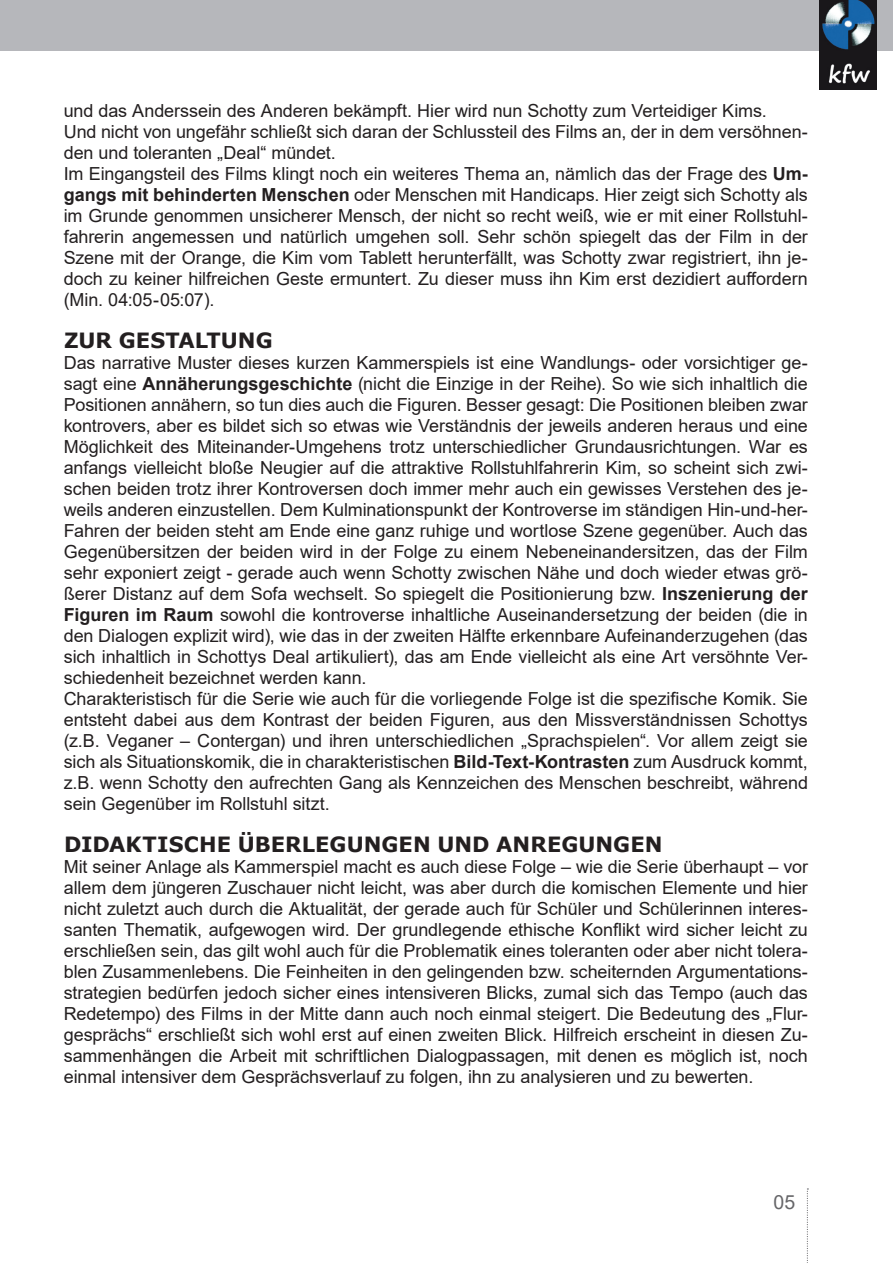
<style>
.page{position:relative;width:893px;height:1263px;background:#fff}
.page>*{position:absolute;margin:0;border:0;box-sizing:border-box;transform-origin:0 0}
.t1{font:700 21px "Verdana";color:#231f20}
.t2{font:19.5px "Arial";color:#656568}
.t3{font:18px/21px "Arial";letter-spacing:-.005em;color:#231f20}
.s1{font-weight:700}
</style>
<div class="page">
<div style="left:0;top:0;width:893px;height:51px;background:#b6b7bb"></div>
<svg style="left:807px;top:1188px;width:1px;height:75px"></svg>
<img style="left:820px;top:0;width:56px;height:89px">
<p class="t3" style="left:64px;top:100px;width:746px">und das Anderssein des Anderen bekämpft. Hier wird nun Schotty zum Verteidiger Kims.<br>Und nicht von ungefähr schließt sich daran der Schlussteil des Films an, der in dem versöhnen&shy;den und toleranten „Deal“ mündet.<br>Im Eingangsteil des Films klingt noch ein weiteres Thema an, nämlich das der Frage des <span class="s1">Um&shy;gangs mit behinderten Menschen</span> oder Menschen mit Handicaps. Hier zeigt sich Schotty als im Grunde genommen unsicherer Mensch, der nicht so recht weiß, wie er mit einer Rollstuhl&shy;fahrerin angemessen und natürlich umgehen soll. Sehr schön spiegelt das der Film in der Szene mit der Orange, die Kim vom Tablett herunterfällt, was Schotty zwar registriert, ihn je&shy;doch zu keiner hilfreichen Geste ermuntert. Zu dieser muss ihn Kim erst dezidiert auffordern (Min. 04:05-05:07).</p>
<p class="t1" style="left:64px;top:325px;width:210px">ZUR GESTALTUNG</p>
<p class="t3" style="left:64px;top:352px;width:746px">Das narrative Muster dieses kurzen Kammerspiels ist eine Wandlungs- oder vorsichtiger ge&shy;sagt eine <span class="s1">Annäherungsgeschichte</span> (nicht die Einzige in der Reihe). So wie sich inhaltlich die Positionen annähern, so tun dies auch die Figuren. Besser gesagt: Die Positionen bleiben zwar kontrovers, aber es bildet sich so etwas wie Verständnis der jeweils anderen heraus und eine Möglichkeit des Miteinander-Umgehens trotz unterschiedlicher Grundausrichtungen. War es anfangs vielleicht bloße Neugier auf die attraktive Rollstuhlfahrerin Kim, so scheint sich zwi&shy;schen beiden trotz ihrer Kontroversen doch immer mehr auch ein gewisses Verstehen des je&shy;weils anderen einzustellen. Dem Kulminationspunkt der Kontroverse im ständigen Hin-und-her-Fahren der beiden steht am Ende eine ganz ruhige und wortlose Szene gegenüber. Auch das Gegenübersitzen der beiden wird in der Folge zu einem Nebeneinandersitzen, das der Film sehr exponiert zeigt - gerade auch wenn Schotty zwischen Nähe und doch wieder etwas grö&shy;ßerer Distanz auf dem Sofa wechselt. So spiegelt die Positionierung bzw. <span class="s1">Inszenierung der Figuren im Raum</span> sowohl die kontroverse inhaltliche Auseinandersetzung der beiden (die in den Dialogen explizit wird), wie das in der zweiten Hälfte erkennbare Aufeinanderzugehen (das sich inhaltlich in Schottys Deal artikuliert), das am Ende vielleicht als eine Art versöhnte Ver&shy;schiedenheit bezeichnet werden kann.<br>Charakteristisch für die Serie wie auch für die vorliegende Folge ist die spezifische Komik. Sie entsteht dabei aus dem Kontrast der beiden Figuren, aus den Missverständnissen Schottys (z.B. Veganer – Contergan) und ihren unterschiedlichen „Sprachspielen“. Vor allem zeigt sie sich als Situationskomik, die in charakteristischen <span class="s1">Bild-Text-Kontrasten</span> zum Ausdruck kommt, z.B. wenn Schotty den aufrechten Gang als Kennzeichen des Menschen beschreibt, während sein Gegenüber im Rollstuhl sitzt.</p>
<p class="t1" style="left:64px;top:829px;width:600px">DIDAKTISCHE ÜBERLEGUNGEN UND ANREGUNGEN</p>
<p class="t3" style="left:64px;top:856px;width:746px;text-align:justify">Mit seiner Anlage als Kammerspiel macht es auch diese Folge – wie die Serie überhaupt – vor allem dem jüngeren Zuschauer nicht leicht, was aber durch die komischen Elemente und hier nicht zuletzt auch durch die Aktualität, der gerade auch für Schüler und Schülerinnen interes&shy;santen Thematik, aufgewogen wird. Der grundlegende ethische Konflikt wird sicher leicht zu erschließen sein, das gilt wohl auch für die Problematik eines toleranten oder aber nicht tolera&shy;blen Zusammenlebens. Die Feinheiten in den gelingenden bzw. scheiternden Argumentations&shy;strategien bedürfen jedoch sicher eines intensiveren Blicks, zumal sich das Tempo (auch das Redetempo) des Films in der Mitte dann auch noch einmal steigert. Die Bedeutung des „Flur&shy;gesprächs“ erschließt sich wohl erst auf einen zweiten Blick. Hilfreich erscheint in diesen Zu&shy;sammenhängen die Arbeit mit schriftlichen Dialogpassagen, mit denen es möglich ist, noch einmal intensiver dem Gesprächsverlauf zu folgen, ihn zu analysieren und zu bewerten.</p>
<p class="t2" style="left:774px;top:1189px;width:23px">05</p>
</div>
